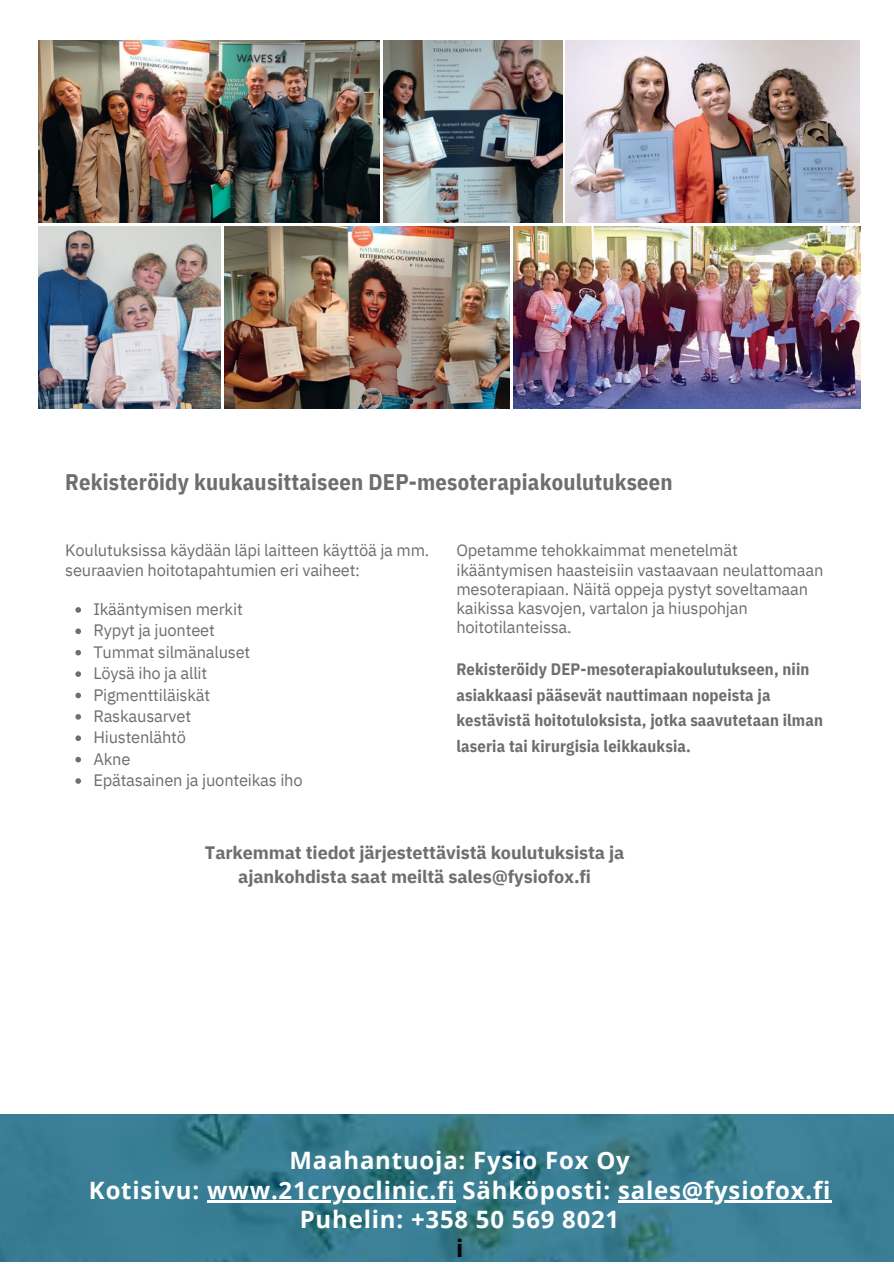
<style>
.page{position:relative;width:894px;height:1264px;background:#fff}
.page>*{position:absolute;margin:0;border:0;box-sizing:border-box;transform-origin:0 0}
.t1{font:700 24px "Open Sans";letter-spacing:.035em;color:#fff}
.t2{font:700 24px "Open Sans";color:#000}
.t3{font:700 22.5px "IBM Plex Sans Cond";letter-spacing:.01em;color:#6d6e70}
.t4{font:700 18px/23.7px "IBM Plex Sans";letter-spacing:-.005em;color:#6d6e70;text-align:center}
.t5{font:16.5px/19.2px "IBM Plex Sans";letter-spacing:-.015em;color:#6d6e70}
.t6{font:700 16.5px/25.8px "IBM Plex Sans Cond";letter-spacing:.01em;color:#6d6e70}
</style>
<div class="page">
<img style="left:513px;top:226px;width:347px;height:183px">
<img style="left:224px;top:226px;width:285px;height:183px">
<img style="left:38px;top:40px;width:341px;height:183px">
<img style="left:383px;top:40px;width:179px;height:183px">
<img style="left:38px;top:226px;width:182px;height:182px">
<img style="left:566px;top:40px;width:293px;height:182px">
<svg style="left:59px;top:351px;width:18px;height:1px"></svg>
<svg style="left:130px;top:362px;width:20px;height:4px"></svg>
<svg style="left:155px;top:319px;width:14px;height:1px"></svg>
<svg style="left:198px;top:328px;width:20px;height:2px"></svg>
<svg style="left:273px;top:346px;width:19px;height:3px"></svg>
<svg style="left:321px;top:330px;width:23px;height:2px"></svg>
<svg style="left:412px;top:135px;width:23px;height:8px"></svg>
<svg style="left:451px;top:378px;width:22px;height:2px"></svg>
<svg style="left:508px;top:134px;width:24px;height:3px"></svg>
<svg style="left:633px;top:169px;width:24px;height:5px"></svg>
<svg style="left:735px;top:189px;width:24px;height:4px"></svg>
<svg style="left:805px;top:183px;width:24px;height:4px"></svg>
<svg style="left:75px;top:607px;width:6px;height:5px"></svg>
<svg style="left:75px;top:628px;width:6px;height:6px"></svg>
<svg style="left:75px;top:650px;width:6px;height:5px"></svg>
<svg style="left:75px;top:671px;width:6px;height:6px"></svg>
<svg style="left:75px;top:692px;width:6px;height:6px"></svg>
<svg style="left:75px;top:714px;width:6px;height:5px"></svg>
<svg style="left:75px;top:735px;width:6px;height:6px"></svg>
<svg style="left:75px;top:756px;width:6px;height:6px"></svg>
<svg style="left:75px;top:778px;width:6px;height:5px"></svg>
<img style="left:0;top:1114px;width:893px;height:147px">
<hr style="left:207px;top:1200px;width:248px;height:2px;background:#fff">
<hr style="left:618px;top:1200px;width:213px;height:2px;background:#fff">
<p class="t3" style="left:65px;top:467px;width:608px">Rekisteröidy kuukausittaiseen DEP-mesoterapiakoulutukseen</p>
<p class="t5" style="left:65px;top:540px;width:365px">Koulutuksissa käydään läpi laitteen käyttöä ja mm. seuraavien hoitotapahtumien eri vaiheet:</p>
<p class="t5" style="left:456px;top:540px;width:368px">Opetamme tehokkaimmat menetelmät ikääntymisen haasteisiin vastaavaan neulattomaan mesoterapiaan. Näitä oppeja pystyt soveltamaan kaikissa kasvojen, vartalon ja hiuspohjan hoitotilanteissa.</p>
<p class="t6" style="left:456px;top:655px;width:368px">Rekisteröidy DEP-mesoterapiakoulutukseen, niin asiakkaasi pääsevät nauttimaan nopeista ja kestävistä hoitotuloksista, jotka saavutetaan ilman laseria tai kirurgisia leikkauksia.</p>
<p class="t5" style="left:93px;top:599px;width:151px">Ikääntymisen merkit</p>
<p class="t5" style="left:93px;top:620px;width:123px">Rypyt ja juonteet</p>
<p class="t5" style="left:93px;top:642px;width:158px">Tummat silmänaluset</p>
<p class="t5" style="left:93px;top:663px;width:115px">Löysä iho ja allit</p>
<p class="t5" style="left:93px;top:684px;width:118px">Pigmenttiläiskät</p>
<p class="t5" style="left:93px;top:706px;width:99px">Raskausarvet</p>
<p class="t5" style="left:93px;top:727px;width:94px">Hiustenlähtö</p>
<p class="t5" style="left:93px;top:749px;width:39px">Akne</p>
<p class="t5" style="left:93px;top:770px;width:211px">Epätasainen ja juonteikas iho</p>
<p class="t4" style="left:205px;top:840px;width:421px">Tarkemmat tiedot järjestettävistä koulutuksista ja ajankohdista saat meiltä sales@fysiofox.fi</p>
<p class="t1" style="left:289px;top:1143px;width:341px">Maahantuoja: Fysio Fox Oy</p>
<p class="t1" style="left:89px;top:1172px;width:742px">Kotisivu: www.21cryoclinic.fi Sähköposti: sales@fysiofox.fi</p>
<p class="t1" style="left:300px;top:1202px;width:321px">Puhelin: +358 50 569 8021</p>
<p class="t2" style="left:456px;top:1231px;width:9px">i</p>
</div>
